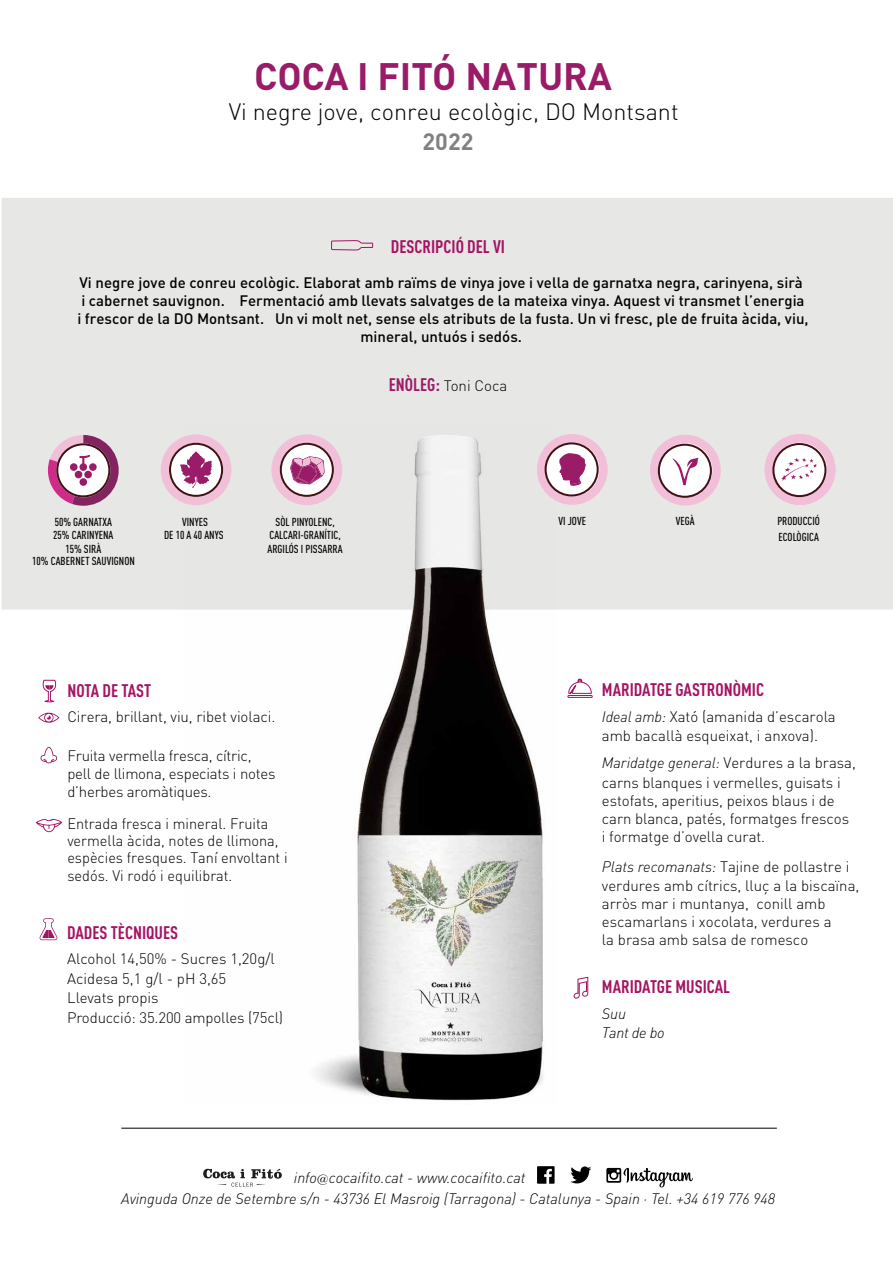
<style>
.page{position:relative;width:893px;height:1263px;background:#fff}
.page>*{position:absolute;margin:0;border:0;box-sizing:border-box;transform-origin:0 0}
.t1{font:700 37.8px "DIN Pro";color:#9a1b67}
.t2{font:300 23.4px "DIN Pro";color:#010101}
.t3{font:700 23.4px "DIN Pro";color:#818181}
.t4{font:700 condensed 18px "DIN Pro";color:#a51363}
.t5{font:300 15px/19.5px "DIN Pro";color:#010101}
.t6{font:500 15px/18px "DIN Pro";color:#010101;text-align:center}
.t7{font:italic 300 15px/21.5px "DIN Pro";color:#010101}
.t8{font:italic 300 15px/19.5px "DIN Pro";letter-spacing:-.02em;color:#010101}
.t9{font:500 condensed 11.4px/13.5px "DIN Pro";color:#010101;text-align:center}
.s1{font-weight:700;font-stretch:condensed;font-size:18px;color:#9a1b67}
.s2{font-style:italic}
.s3{font-family:"Commercial Script BT";font-weight:400;font-style:normal;font-size:12px}
</style>
<div class="page">
<img style="left:316px;top:610px;width:228px;height:491px">
<div style="left:2px;top:198px;width:891px;height:412px;background:#e7e7e6"></div>
<svg style="left:570px;top:1166px;width:21px;height:17px"></svg>
<svg style="left:537px;top:1166px;width:18px;height:18px"></svg>
<svg style="left:606px;top:1168px;width:87px;height:19px"></svg>
<svg style="left:203px;top:1169px;width:79px;height:18px"></svg>
<svg style="left:40px;top:747px;width:17px;height:16px"></svg>
<svg style="left:36px;top:819px;width:26px;height:14px"></svg>
<svg style="left:42px;top:680px;width:15px;height:23px"></svg>
<svg style="left:567px;top:678px;width:26px;height:20px"></svg>
<svg style="left:573px;top:976px;width:16px;height:23px"></svg>
<svg style="left:39px;top:918px;width:18px;height:22px"></svg>
<svg style="left:38px;top:712px;width:21px;height:11px"></svg>
<svg style="left:331px;top:240px;width:42px;height:11px"></svg>
<hr style="left:121px;top:1128px;width:656px;height:1px;background:#010101">
<svg style="left:48px;top:435px;width:71px;height:71px"></svg>
<svg style="left:161px;top:434px;width:70px;height:71px"></svg>
<svg style="left:271px;top:434px;width:71px;height:71px"></svg>
<svg style="left:537px;top:434px;width:71px;height:71px"></svg>
<svg style="left:650px;top:435px;width:71px;height:70px"></svg>
<svg style="left:764px;top:434px;width:71px;height:71px"></svg>
<h1 class="t1" style="left:254px;top:44px;width:359px">COCA I FITÓ NATURA</h1>
<h2 class="t2" style="left:229px;top:93px;width:451px">Vi negre jove, conreu ecològic, DO Montsant</h2>
<h2 class="t3" style="left:423px;top:122px;width:52px">2022</h2>
<p class="t4" style="left:391px;top:233px;width:116px">DESCRIPCIÓ DEL VI</p>
<p class="t6" style="left:77px;top:272px;width:733px">Vi negre jove de conreu ecològic. Elaborat amb raïms de vinya jove i vella de garnatxa negra, carinyena, sirà<br>i cabernet sauvignon. Fermentació amb llevats salvatges de la mateixa vinya. Aquest vi transmet l’energia<br>i frescor de la DO Montsant. Un vi molt net, sense els atributs de la fusta. Un vi fresc, ple de fruita àcida, viu, mineral, untuós i sedós.</p>
<p class="t5" style="left:389px;top:375px;width:120px"><span class="s1">ENÒLEG:</span> Toni Coca</p>
<p class="t9" style="left:53px;top:514px;width:62px">50% GARNATXA<br>25% CARINYENA<br>15% SIRÀ</p>
<p class="t9" style="left:268px;top:514px;width:77px">SÒL PINYOLENC,<br>CALCARI-GRANÍTIC,<br>ARGILÓS I PISSARRA</p>
<p class="t9" style="left:32px;top:554px;width:104px">10% CABERNET SAUVIGNON</p>
<p class="t9" style="left:164px;top:515px;width:61px;line-height:12.9px">VINYES<br>DE 10 A 40 ANYS</p>
<p class="t4" style="left:67px;top:676px;width:85px">NOTA DE TAST</p>
<p class="t5" style="left:67px;top:705px;width:210px">Cirera, brillant, viu, ribet violaci.</p>
<p class="t5" style="left:67px;top:745px;width:210px;line-height:18px">Fruita vermella fresca, cítric, pell de llimona, especiats i notes d’herbes aromàtiques.</p>
<p class="t5" style="left:67px;top:813px;width:222px;line-height:17.4px">Entrada fresca i mineral. Fruita vermella àcida, notes de llimona, espècies fresques. Taní envoltant i sedós. Vi rodó i equilibrat.</p>
<p class="t4" style="left:67px;top:919px;width:112px">DADES TÈCNIQUES</p>
<p class="t5" style="left:67px;top:948px;width:217px">Alcohol 14,50% - Sucres 1,20g/l<br>Acidesa 5,1 g/l - pH 3,65<br>Llevats propis<br>Producció: 35.200 ampolles (75cl)</p>
<p class="t9" style="left:559px;top:513px;width:29px">VI JOVE</p>
<p class="t9" style="left:676px;top:513px;width:20px">VEGÀ</p>
<p class="t9" style="left:777px;top:512px;width:44px;line-height:15.9px;text-align:left">PRODUCCIÓ<br>ECOLÒGICA</p>
<p class="t4" style="left:602px;top:676px;width:164px">MARIDATGE GASTRONÒMIC</p>
<p class="t5" style="left:602px;top:705px;width:235px"><span class="s2">Ideal amb:</span> Xató (amanida d’escarola amb bacallà esqueixat, i anxova).</p>
<p class="t5" style="left:602px;top:751px;width:256px"><span class="s2">Maridatge general:</span> Verdures a la brasa, carns blanques i vermelles, guisats i</p>
<p class="t5" style="left:602px;top:790px;width:249px;line-height:18px">estofats, aperitius, peixos blaus i de carn blanca, patés, formatges frescos i formatge d’ovella curat.</p>
<p class="t5" style="left:602px;top:855px;width:259px"><span class="s2">Plats recomanats:</span> Tajine de pollastre i verdures amb cítrics, lluç a la biscaïna,</p>
<p class="t5" style="left:602px;top:893px;width:231px;line-height:18px">arròs mar i muntanya, conill amb escamarlans i xocolata, verdures a la brasa amb salsa de romesco</p>
<p class="t4" style="left:602px;top:973px;width:130px">MARIDATGE MUSICAL</p>
<p class="t8" style="left:602px;top:1002px;width:64px">Suu<br>Tant de bo</p>
<p class="t7" style="left:121px;top:1165px;width:655px;text-indent:173px">info<span class="s3">@</span>cocaifito.cat - www.cocaifito.cat<br>Avinguda Onze de Setembre s/n - 43736 El Masroig (Tarragona) - Catalunya - Spain · Tel. +34 619 776 948</p>
</div>
